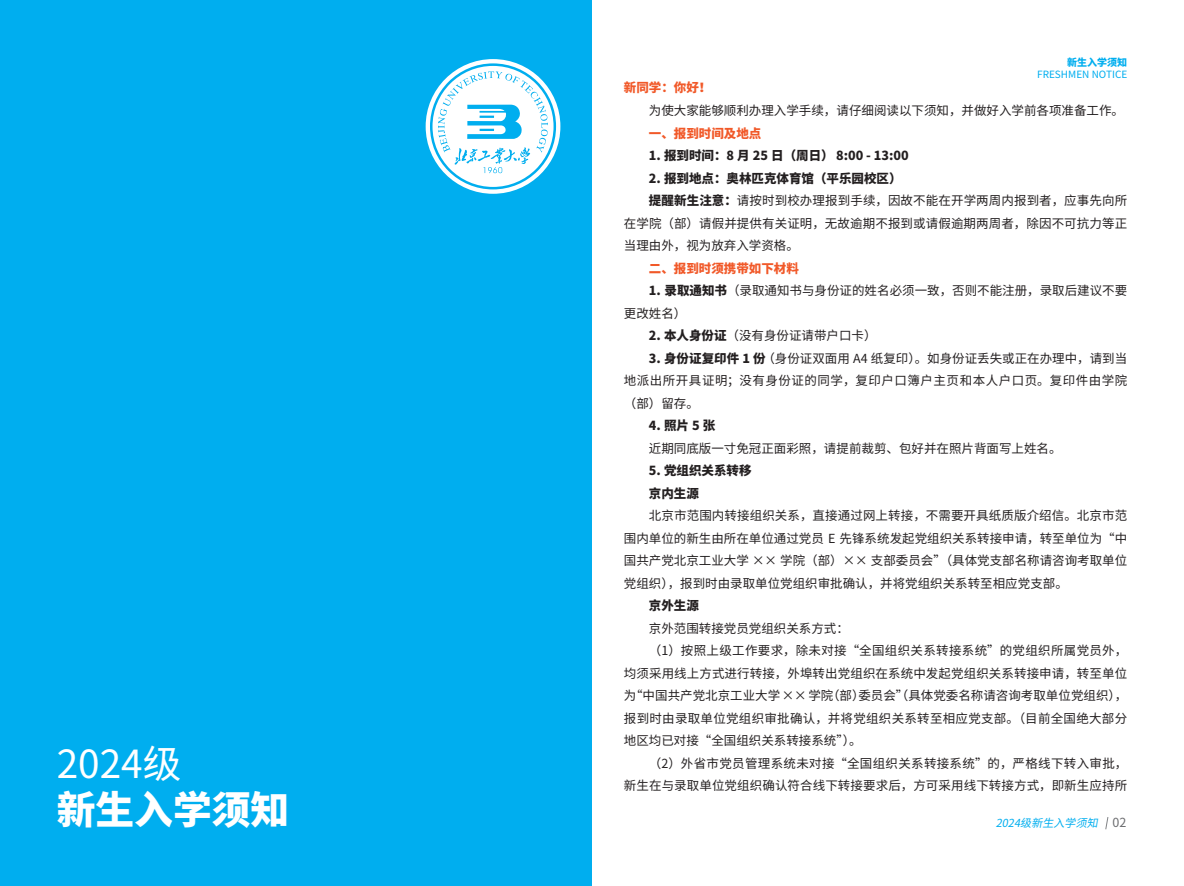
<style>
.page{position:relative;width:1184px;height:886px;background:#fff}
.page>*{position:absolute;margin:0;border:0;box-sizing:border-box;transform-origin:0 0}
.t1{font:900 38.75px "Noto Sans CJ Ksc";color:#fff}
.t2{font:38.75px "Noto Sans CJ Ksc";color:#fff}
.t3{font:12.5px/22.5px "Noto Sans CJ Ksc";letter-spacing:.005em;color:#231f20;text-align:justify}
.t4{font:12.5px "Noto Sans CJ Ksc";letter-spacing:.025em;color:#231f20}
.t5{font:900 12.5px/22.5px "Noto Sans CJ Ksc";color:#231f20}
.t6{font:900 12.5px "Noto Sans CJ Ksc";color:#f15929}
.t7{font:italic 11.12px "Noto Sans CJ Ksc";color:#00aeef}
.t8{font:10px "Noto Sans CJ Ksc";color:#00aeef}
.t9{font:900 10px "Noto Sans CJ Ksc";color:#00aeef}
.s1{font-weight:900}
.s2{font-style:normal;font-size:12.5px;color:#6c6d70}
</style>
<div class="page">
<div style="left:0;top:0;width:592px;height:886px;background:#00aeef"></div>
<svg style="left:425px;top:59px;width:135px;height:135px"></svg>
<svg style="left:1105px;top:817px;width:3px;height:13px"></svg>
<h1 class="t2" style="left:57px;top:742px;width:126px">2024级</h1>
<h1 class="t1" style="left:57px;top:788px;width:234px">新生入学须知</h1>
<p class="t9" style="left:1067px;top:56px;width:61px">新生入学须知</p>
<p class="t8" style="left:1037px;top:68px;width:92px">FRESHMEN NOTICE</p>
<p class="t6" style="left:624px;top:81px;width:89px">新同学：你好！</p>
<p class="t3" style="left:649px;top:99px;width:476px">为使大家能够顺利办理入学手续，请仔细阅读以下须知，并做好入学前各项准备工作。</p>
<p class="t6" style="left:649px;top:126px;width:114px">一、报到时间及地点</p>
<p class="t5" style="left:649px;top:144px;width:261px">1. 报到时间：8 月 25 日（周日） 8:00 - 13:00</p>
<p class="t5" style="left:649px;top:167px;width:254px">2. 报到地点：奥林匹克体育馆（平乐园校区）</p>
<p class="t3" style="left:649px;top:189px;width:480px"><span class="s1">提醒新生注意：</span>请按时到校办理报到手续，因故不能在开学两周内报到者，应事先向所</p>
<p class="t3" style="left:624px;top:212px;width:505px">在学院（部）请假并提供有关证明，无故逾期不报到或请假逾期两周者，除因不可抗力等正</p>
<p class="t3" style="left:624px;top:234px;width:176px">当理由外，视为放弃入学资格。</p>
<p class="t6" style="left:649px;top:261px;width:151px">二、报到时须携带如下材料</p>
<p class="t3" style="left:624px;top:279px;width:505px;text-indent:25px"><span class="s1">1. 录取通知书</span>（录取通知书与身份证的姓名必须一致，否则不能注册，录取后建议不要更改姓名）</p>
<p class="t3" style="left:649px;top:324px;width:229px"><span class="s1">2. 本人身份证</span>（没有身份证请带户口卡）</p>
<p class="t3" style="left:624px;top:347px;width:505px;text-indent:25px"><span class="s1">3. 身份证复印件 1 份</span> （身份证双面用 A4 纸复印）。如身份证丢失或正在办理中，请到当地派出所开具证明 ； 没有身份证的同学，复印户口簿户主页和本人户口页。复印件由学院（部）留存。</p>
<p class="t5" style="left:649px;top:414px;width:68px">4.照片5张</p>
<p class="t3" style="left:649px;top:437px;width:414px">近期同底版一寸免冠正面彩照，请提前裁剪、包好并在照片背面写上姓名。</p>
<p class="t5" style="left:649px;top:459px;width:104px">5. 党组织关系转移京内生源</p>
<p class="t3" style="left:624px;top:504px;width:505px;text-indent:25px">北京市范围内转接组织关系，直接通过网上转接，不需要开具纸质版介绍信。北京市范围内单位的新生由所在单位通过党员 E 先锋系统发起党组织关系转接申请，转至单位为“中国共产党北京工业大学 ×× 学院（部）×× 支部委员会”（具体党支部名称请咨询考取单位党组织），报到时由录取单位党组织审批确认，并将党组织关系转至相应党支部。</p>
<p class="t5" style="left:649px;top:594px;width:51px">京外生源</p>
<p class="t3" style="left:649px;top:617px;width:201px">京外范围转接党员党组织关系方式：</p>
<p class="t4" style="left:649px;top:643px;width:480px">（1）按照上级工作要求，除未对接“全国组织关系转接系统”的党组织所属党员外，</p>
<p class="t3" style="left:624px;top:662px;width:505px">均须采用线上方式进行转接，外埠转出党组织在系统中发起党组织关系转接申请，转至单位</p>
<p class="t3" style="left:624px;top:684px;width:505px">为“中国共产党北京工业大学 ××学院（部）委员会”（具体党委名称请咨询考取单位党组织），</p>
<p class="t3" style="left:624px;top:707px;width:505px">报到时由录取单位党组织审批确认，并将党组织关系转至相应党支部。（目前全国绝大部分</p>
<p class="t3" style="left:624px;top:729px;width:239px">地区均已对接“全国组织关系转接系统”）。</p>
<p class="t4" style="left:649px;top:756px;width:480px">（2）外省市党员管理系统未对接“全国组织关系转接系统”的，严格线下转入审批，</p>
<p class="t3" style="left:624px;top:774px;width:505px">新生在与录取单位党组织确认符合线下转接要求后，方可采用线下转接方式，即新生应持所</p>
<p class="t7" style="left:995px;top:816px;width:132px">2024级新生入学须知 <span class="s2">0 2</span></p>
</div>
